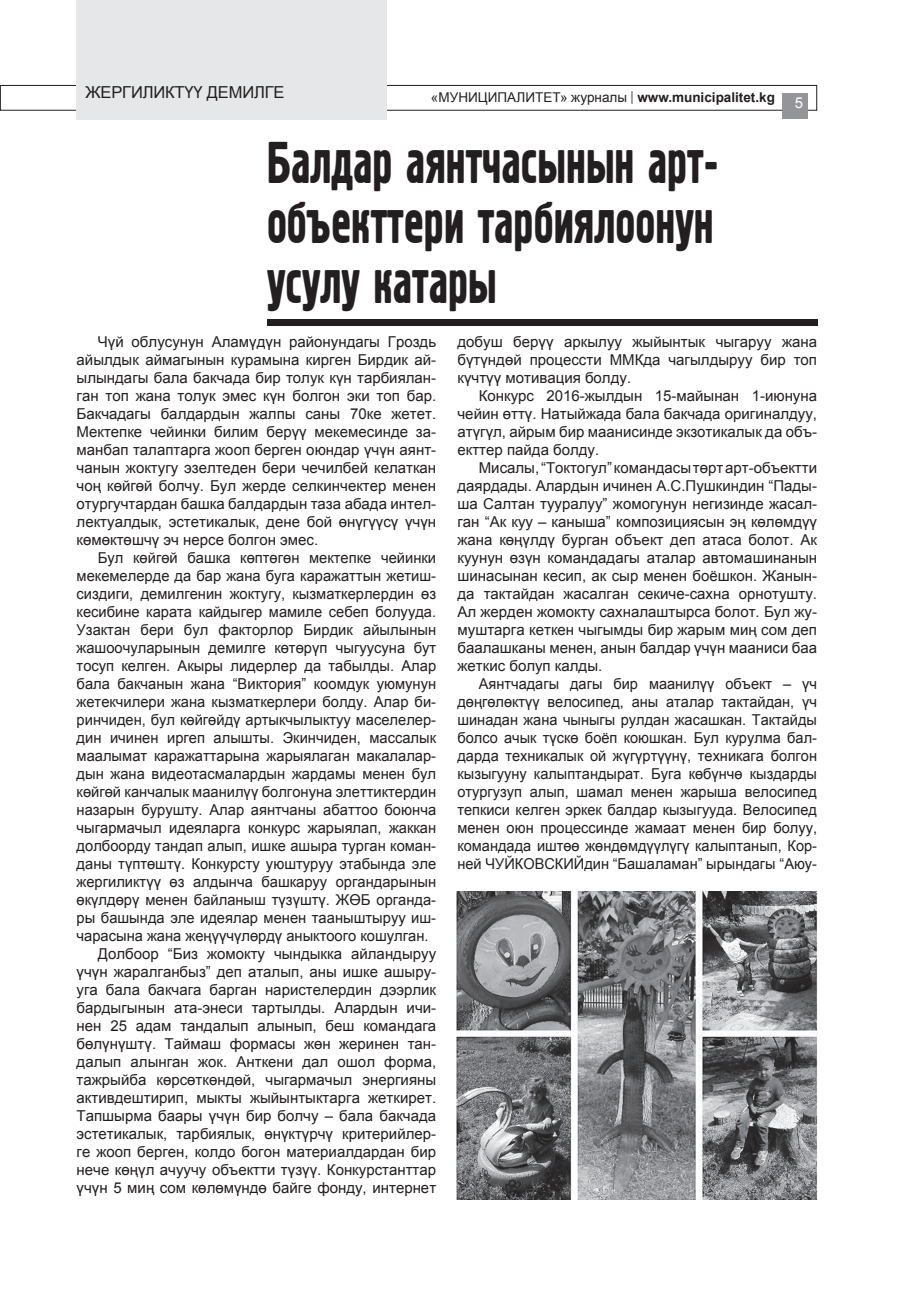
<style>
.page{position:relative;width:915px;height:1306px;background:#fff}
.page>*{position:absolute;margin:0;border:0;box-sizing:border-box;transform-origin:0 0}
.t1{font:58.5px/60px "KS Hermes";color:#231f20;text-align:justify;scale:.76 1}
.t2{font:16.5px "Arial";letter-spacing:-.01em;color:#231f20}
.t3{font:15px/18px "Arial";color:#231f20;text-align:justify}
.t4{font:15px "Arial";color:#fff}
.t5{font:13.5px "Arial";color:#231f20}
.s1{font-weight:700}
</style>
<div class="page">
<div style="left:0;top:85px;width:816px;height:26px;border:1px solid #231f20"></div>
<div style="left:781px;top:94px;width:26px;height:25px;background:#939598"></div>
<div style="left:77px;top:0;width:310px;height:119px;background:#e6e7e9"></div>
<div style="left:267px;top:319px;width:549px;height:6px;background:#231f20"></div>
<img style="left:456px;top:891px;width:360px;height:308px">
<p class="t2" style="left:85px;top:81px;width:200px">ЖЕРГИЛИКТҮҮ ДЕМИЛГЕ</p>
<p class="t5" style="left:431px;top:89px;width:345px">«МУНИЦИПАЛИТЕТ» журналы | <span class="s1">www.municipalitet.kg</span></p>
<h1 class="t1" style="left:267px;top:134px;width:595px">Балдар аянтчасынын арт&shy;объекттери тарбиялоонун усулу катары</h1>
<p class="t3" style="left:77px;top:333px;width:361px;text-indent:21px">Чүй облусунун Аламүдүн районундагы Гроздь айылдык аймагынын курамына кирген Бирдик ай&shy;ылындагы бала бакчада бир толук күн тарбиялан&shy;ган топ жана толук эмес күн болгон эки топ бар.<br>Бакчадагы балдардын жалпы саны 70ке жетет.<br>Мектепке чейинки билим берүү мекемесинде за&shy;манбап талаптарга жооп берген оюндар үчүн аянт&shy;чанын жоктугу эзелтеден бери чечилбей келаткан чоң көйгөй болчу. Бул жерде селкинчектер менен отургучтардан башка балдардын таза абада интел&shy;лектуалдык, эстетикалык, дене бой өнүгүүсү үчүн көмөктөшчү эч нерсе болгон эмес.</p>
<p class="t3" style="left:98px;top:549px;width:340px">Бул көйгөй башка көптөгөн мектепке чейинки</p>
<p class="t3" style="left:77px;top:567px;width:361px">мекемелерде да бар жана буга каражаттын жетиш-</p>
<p class="t3" style="left:77px;top:585px;width:361px">сиздиги, демилгенин жоктугу, кызматкерлердин өз</p>
<p class="t3" style="left:77px;top:603px;width:361px">кесибине карата кайдыгер мамиле себеп болууда.</p>
<p class="t3" style="left:77px;top:621px;width:361px">Узактан бери бул факторлор Бирдик айылынын</p>
<p class="t3" style="left:77px;top:639px;width:361px">жашоочуларынын демилге көтөрүп чыгуусуна бут</p>
<p class="t3" style="left:77px;top:657px;width:361px">тосуп келген. Акыры лидерлер да табылды. Алар</p>
<p class="t3" style="left:77px;top:675px;width:361px">бала бакчанын жана “Виктория” коомдук уюмунун</p>
<p class="t3" style="left:77px;top:693px;width:361px">жетекчилери жана кызматкерлери болду. Алар би-</p>
<p class="t3" style="left:77px;top:711px;width:361px">ринчиден, бул көйгөйдү артыкчылыктуу маселелер-</p>
<p class="t3" style="left:77px;top:729px;width:361px">дин ичинен иргеп алышты. Экинчиден, массалык</p>
<p class="t3" style="left:77px;top:747px;width:361px">маалымат каражаттарына жарыялаган макалалар-</p>
<p class="t3" style="left:77px;top:765px;width:361px">дын жана видеотасмалардын жардамы менен бул</p>
<p class="t3" style="left:77px;top:783px;width:361px">көйгөй канчалык маанилүү болгонуна элеттиктердин</p>
<p class="t3" style="left:77px;top:801px;width:361px">назарын бурушту. Алар аянтчаны абаттоо боюнча</p>
<p class="t3" style="left:77px;top:819px;width:361px">чыгармачыл идеяларга конкурс жарыялап, жаккан</p>
<p class="t3" style="left:77px;top:837px;width:361px">долбоорду тандап алып, ишке ашыра турган коман-</p>
<p class="t3" style="left:77px;top:855px;width:361px">даны түптөштү. Конкурсту уюштуруу этабында эле</p>
<p class="t3" style="left:77px;top:873px;width:361px">жергиликтүү өз алдынча башкаруу органдарынын</p>
<p class="t3" style="left:77px;top:891px;width:361px">өкүлдөрү менен байланыш түзүштү. ЖӨБ органда-</p>
<p class="t3" style="left:77px;top:909px;width:361px">ры башында эле идеялар менен тааныштыруу иш-</p>
<p class="t3" style="left:77px;top:927px;width:353px">чарасына жана жеңүүчүлөрдү аныктоого кошулган.</p>
<p class="t3" style="left:98px;top:945px;width:340px">Долбоор “Биз жомокту чындыкка айландыруу</p>
<p class="t3" style="left:77px;top:963px;width:361px">үчүн жаралганбыз” деп аталып, аны ишке ашыру-</p>
<p class="t3" style="left:77px;top:981px;width:361px">уга бала бакчага барган наристелердин дээрлик</p>
<p class="t3" style="left:77px;top:999px;width:361px">бардыгынын ата-энеси тартылды. Алардын ичи-</p>
<p class="t3" style="left:77px;top:1017px;width:361px">нен 25 адам тандалып алынып, беш командага</p>
<p class="t3" style="left:77px;top:1035px;width:361px">бөлүнүштү. Таймаш формасы жөн жеринен тан-</p>
<p class="t3" style="left:77px;top:1053px;width:361px">далып алынган жок. Анткени дал ошол форма,</p>
<p class="t3" style="left:77px;top:1071px;width:361px">тажрыйба көрсөткөндөй, чыгармачыл энергияны</p>
<p class="t3" style="left:77px;top:1089px;width:361px">активдештирип, мыкты жыйынтыктарга жеткирет.</p>
<p class="t3" style="left:77px;top:1107px;width:361px">Тапшырма баары үчүн бир болчу – бала бакчада</p>
<p class="t3" style="left:77px;top:1125px;width:361px">эстетикалык, тарбиялык, өнүктүрчү критерийлер-</p>
<p class="t3" style="left:77px;top:1143px;width:361px">ге жооп берген, колдо богон материалдардан бир</p>
<p class="t3" style="left:77px;top:1161px;width:361px">нече көңүл ачуучу объектти түзүү. Конкурстанттар</p>
<p class="t3" style="left:77px;top:1179px;width:361px">үчүн 5 миң сом көлөмүндө байге фонду, интернет</p>
<p class="t4" style="left:794px;top:92px;width:10px">5</p>
<p class="t3" style="left:457px;top:333px;width:361px">добуш берүү аркылуу жыйынтык чыгаруу жана бүтүндөй процессти ММКда чагылдыруу бир топ күчтүү мотивация болду.</p>
<p class="t3" style="left:457px;top:387px;width:361px;text-indent:21px">Конкурс 2016-жылдын 15-майынан 1-июнуна чейин өттү. Натыйжада бала бакчада оригиналдуу, атүгүл, айрым бир маанисинде экзотикалык да объ&shy;екттер пайда болду.</p>
<p class="t3" style="left:457px;top:459px;width:361px;text-indent:21px">Мисалы, “Токтогул” командасы төрт арт-объектти даярдады. Алардын ичинен А.С.Пушкиндин “Пады&shy;ша Салтан тууралуу” жомогунун негизинде жасал&shy;ган “Ак куу – каныша” композициясын эң көлөмдүү жана көңүлдү бурган объект деп атаса болот. Ак куунун өзүн командадагы аталар автомашинанын шинасынан кесип, ак сыр менен боёшкон. Жанын&shy;да тактайдан жасалган секиче-сахна орнотушту.<br>Ал жерден жомокту сахналаштырса болот. Бул жу&shy;муштарга кеткен чыгымды бир жарым миң сом деп баалашканы менен, анын балдар үчүн мааниси баа жеткис болуп калды.</p>
<p class="t3" style="left:457px;top:675px;width:361px;text-indent:21px">Аянтчадагы дагы бир маанилүү объект – үч дөңгөлөктүү велосипед, аны аталар тактайдан, үч шинадан жана чыныгы рулдан жасашкан. Тактайды болсо ачык түскө боёп коюшкан. Бул курулма бал&shy;дарда техникалык ой жүгүртүүнү, техникага болгон кызыгууну калыптандырат. Буга көбүнчө кыздарды отургузуп алып, шамал менен жарыша велосипед тепкиси келген эркек балдар кызыгууда. Велосипед менен оюн процессинде жамаат менен бир болуу, командада иштөө жөндөмдүүлүгү калыптанып, Кор&shy;ней ЧУЙКОВСКИЙдин “Башаламан” ырындагы “Аюу-</p>
</div>
